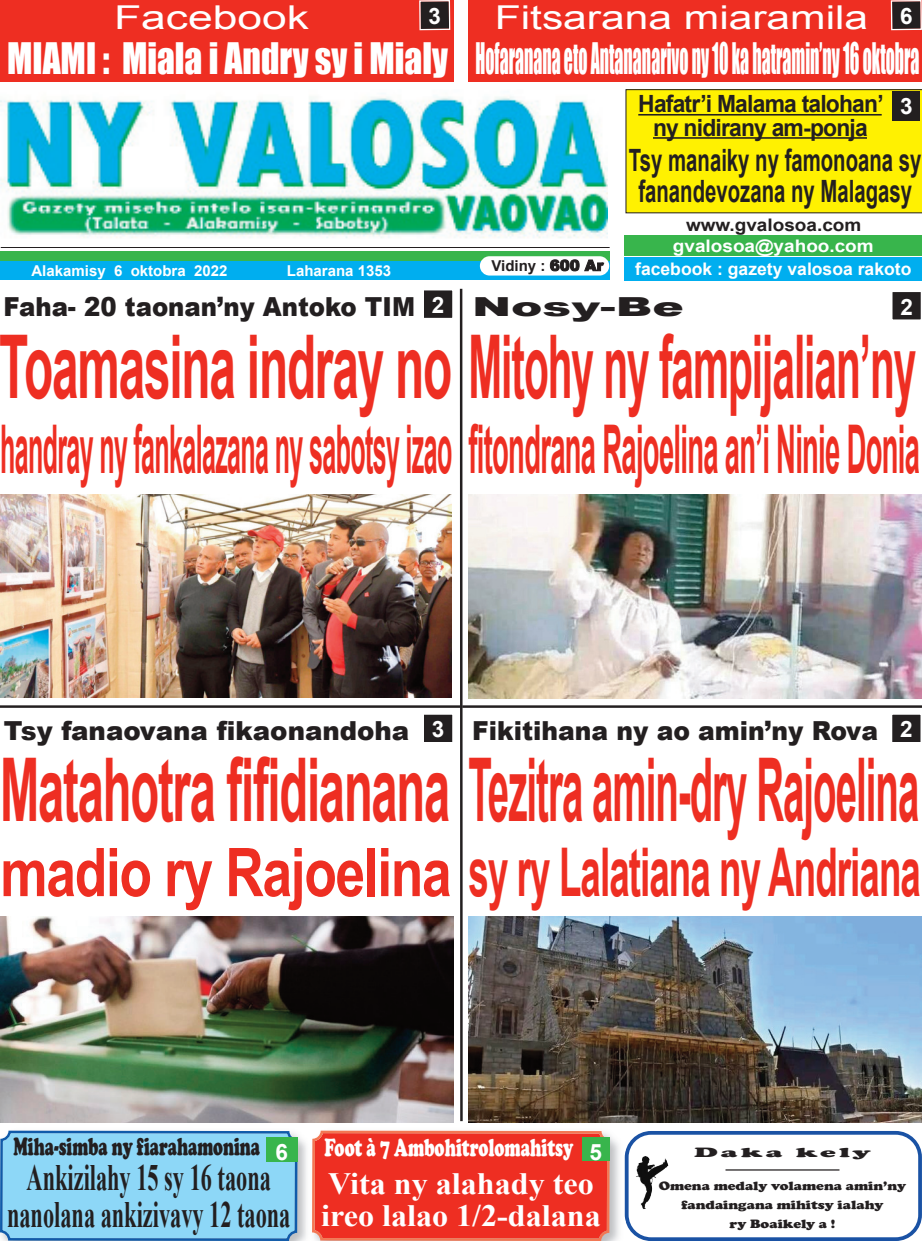
<style>
.page{position:relative;width:922px;height:1241px;background:#fff}
.page>*{position:absolute;margin:0;border:0;box-sizing:border-box;transform-origin:0 0}
.t1{font:700 88px "Arial";letter-spacing:-.025em;color:#ee2e22;scale:.54 1}
.t2{font:700 67.25px "Arial";letter-spacing:-.025em;color:#ee2e22;scale:.37 1}
.t3{font:700 67.25px "Arial";letter-spacing:-.025em;color:#ee2e22;scale:.79 1}
.t4{font:39.88px "Impact";color:#fff;scale:.45 1}
.t5{font:39.88px "Impact";color:#fff;scale:.89 1}
.t6{font:700 37.12px/37.1px "Times New Roman";color:#231f20;text-align:center;scale:.6 1}
.t7{font:32.88px "Arial";color:#fff;scale:1.29 1}
.t8{font:32.88px "Arial";color:#fff;scale:1.35 1}
.t9{font:700 31px/31.6px "Times New Roman";color:#fff;scale:1.04 1}
.t10{font:700 30.75px/31.1px "Arial";color:#231f20;text-align:center;scale:.66 1}
.t11{font:900 26.25px "Arial";color:#231f20;scale:.93 1}
.t12{font:900 26.25px "Arial";color:#231f20;scale:.95 1}
.t13{font:900 26.25px "Arial";color:#231f20}
.t14{font:900 26.25px "Arial";color:#231f20;scale:1.79 1}
.t15{font:900 25.5px "Cooper";color:#231f20;scale:.64 1}
.t16{font:900 25.5px "Cooper";color:#fff;scale:.65 1}
.t17{font:700 23.75px/23.1px "Arial";letter-spacing:-.035em;color:#231f20;text-align:center;scale:.96 1}
.t18{font:700 22.5px "Arial";color:#fff}
.t19{font:700 17.25px "Arial";color:#fff}
.t20{font:700 17.25px "Arial";color:#fff;scale:1.1 1}
.t21{font:700 17.25px "Arial";color:#231f20;scale:1.1 1}
.t22{font:700 15px "Arial";color:#fff}
.t23{font:700 15px "Arial";color:#231f20}
.t24{font:900 13.62px "Cooper";letter-spacing:.1em;color:#231f20;scale:2.18 1}
.t25{font:900 12.5px/18.8px "Cooper";color:#231f20;text-align:center;scale:1.17 1}
.s1{font-weight:900}
</style>
<div class="page">
<div style="left:625px;top:89px;width:296px;height:124px;background:#fff101"></div>
<hr style="left:638px;top:114px;width:243px;height:1px;background:#231f20">
<hr style="left:652px;top:137px;width:214px;height:2px;background:#231f20">
<div style="left:892px;top:92px;width:27px;height:29px;background:#231f20"></div>
<div style="left:0;top:251px;width:609px;height:18px;background:#38b54c"></div>
<img style="left:0;top:96px;width:607px;height:142px">
<div style="left:0;top:262px;width:609px;height:18px;background:#00aeef"></div>
<hr style="left:1px;top:247px;width:608px;height:1px;background:#231f20">
<div style="left:624px;top:235px;width:297px;height:21px;background:#38b54c"></div>
<div style="left:624px;top:258px;width:297px;height:23px;background:#00aeef"></div>
<div style="left:480px;top:256px;width:129px;height:19px;background:#fff;border-radius:10px"></div>
<div style="left:468px;top:0;width:453px;height:82px;background:#ee2e22"></div>
<div style="left:891px;top:1px;width:29px;height:28px;background:#231f20"></div>
<div style="left:890px;top:0;width:31px;height:30px;border:1px solid #fff"></div>
<div style="left:0;top:0;width:453px;height:82px;background:#ee2e22"></div>
<div style="left:420px;top:1px;width:29px;height:28px;background:#231f20"></div>
<div style="left:419px;top:0;width:31px;height:30px;border:1px solid #fff"></div>
<svg style="left:625px;top:1131px;width:296px;height:109px"></svg>
<img style="left:635px;top:1154px;width:33px;height:55px">
<img style="left:297px;top:1135px;width:323px;height:105px">
<img style="left:624px;top:1154px;width:1px;height:63px">
<svg style="left:313px;top:1130px;width:296px;height:110px;background:#ee3528"></svg>
<div style="left:581px;top:1136px;width:28px;height:24px;background:#38b54c"></div>
<img style="left:306px;top:1135px;width:7px;height:105px">
<img style="left:312px;top:1138px;width:1px;height:94px">
<svg style="left:0;top:1130px;width:297px;height:110px;background:#88d1f2"></svg>
<div style="left:266px;top:1136px;width:31px;height:25px;background:#38b54c"></div>
<hr style="left:725px;top:1169px;width:114px;height:1px;background:#231f20">
<hr style="left:460px;top:289px;width:2px;height:831px;background:#231f20">
<div style="left:424px;top:290px;width:28px;height:28px;background:#231f20"></div>
<div style="left:422px;top:289px;width:31px;height:30px;border:1px solid #fff"></div>
<img style="left:0;top:494px;width:451px;height:203px">
<div style="left:892px;top:292px;width:28px;height:27px;background:#231f20"></div>
<div style="left:891px;top:291px;width:30px;height:30px;border:1px solid #fff"></div>
<div style="left:424px;top:714px;width:28px;height:28px;background:#231f20"></div>
<div style="left:422px;top:713px;width:31px;height:30px;border:1px solid #fff"></div>
<div style="left:892px;top:714px;width:28px;height:28px;background:#231f20"></div>
<div style="left:890px;top:713px;width:31px;height:30px;border:1px solid #fff"></div>
<img style="left:468px;top:495px;width:453px;height:203px">
<img style="left:0;top:916px;width:453px;height:206px">
<img style="left:468px;top:916px;width:453px;height:206px">
<hr style="left:0;top:705px;width:460px;height:2px;background:#231f20">
<hr style="left:462px;top:705px;width:459px;height:2px;background:#231f20">
<p class="t8" style="left:114px;top:-2px;width:146px">Facebook</p>
<p class="t7" style="left:494px;top:-2px;width:291px">Fitsarana miaramila</p>
<p class="t5" style="left:7px;top:42px;width:496px">MIAMI : Miala i Andry sy i Mialy</p>
<p class="t4" style="left:475px;top:42px;width:988px">Hofaranana eto Antananarivo ny 10 ka hatramin’ny 16 oktobra</p>
<p class="t17" style="left:638px;top:95px;width:257px">Hafatr’i Malama talohan’ ny nidirany am-ponja</p>
<p class="t10" style="left:628px;top:148px;width:444px">Tsy manaiky ny famonoana sy fanandevozana ny Malagasy</p>
<p class="t18" style="left:899px;top:98px;width:14px">3</p>
<p class="t21" style="left:685px;top:218px;width:161px">www.gvalosoa.com</p>
<p class="t20" style="left:672px;top:240px;width:184px">gvalosoa@yahoo.com</p>
<p class="t22" style="left:31px;top:265px;width:197px">Alakamisy 6 oktobra 2022</p>
<p class="t22" style="left:287px;top:265px;width:106px">Laharana 1353</p>
<p class="t23" style="left:491px;top:260px;width:113px">Vidiny : <span class="s1">600 Ar</span></p>
<p class="t19" style="left:635px;top:262px;width:278px">facebook : gazety valosoa rakoto</p>
<p class="t18" style="left:432px;top:297px;width:14px">2</p>
<p class="t11" style="left:4px;top:297px;width:444px">Faha- 20 taonan’ny Antoko TIM</p>
<p class="t1" style="left:0;top:334px;width:1698px">Toamasina indray no Mitohy ny fampijalian’ny</p>
<p class="t14" style="left:472px;top:297px;width:120px">Nosy-Be</p>
<p class="t18" style="left:900px;top:298px;width:14px">2</p>
<p class="t2" style="left:0;top:423px;width:2486px">handray ny fankalazana ny sabotsy izao fitondrana Rajoelina an’i Ninie Donia</p>
<p class="t13" style="left:4px;top:720px;width:407px">Tsy fanaovana fikaonandoha</p>
<p class="t1" style="left:0;top:757px;width:1702px">Matahotra fifidianana Tezitra amin-dry Rajoelina</p>
<p class="t12" style="left:472px;top:720px;width:429px">Fikitihana ny ao amin’ny Rova</p>
<p class="t18" style="left:432px;top:721px;width:14px">3</p>
<p class="t18" style="left:899px;top:721px;width:14px">2</p>
<p class="t3" style="left:0;top:847px;width:1166px">madio ry Rajoelina sy ry Lalatiana ny Andriana</p>
<p class="t15" style="left:13px;top:1136px;width:430px">Miha-simba ny fiarahamonina <sub>6</sub></p>
<p class="t6" style="left:7px;top:1162px;width:473px">Ankizilahy 15 sy 16 taona nanolana ankizivavy 12 taona</p>
<p class="t16" style="left:324px;top:1137px;width:428px">Foot à 7 Ambohitrolomahitsy <sub>5</sub></p>
<p class="t9" style="left:321px;top:1170px;width:270px">Vita ny alahady teo ireo lalao 1/2-dalana</p>
<p class="t24" style="left:694px;top:1147px;width:82px">Daka kely</p>
<p class="t25" style="left:658px;top:1177px;width:213px">Omena medaly volamena amin’ny fandaingana mihitsy ialahy<br>ry Boaikely a !</p>
</div>
